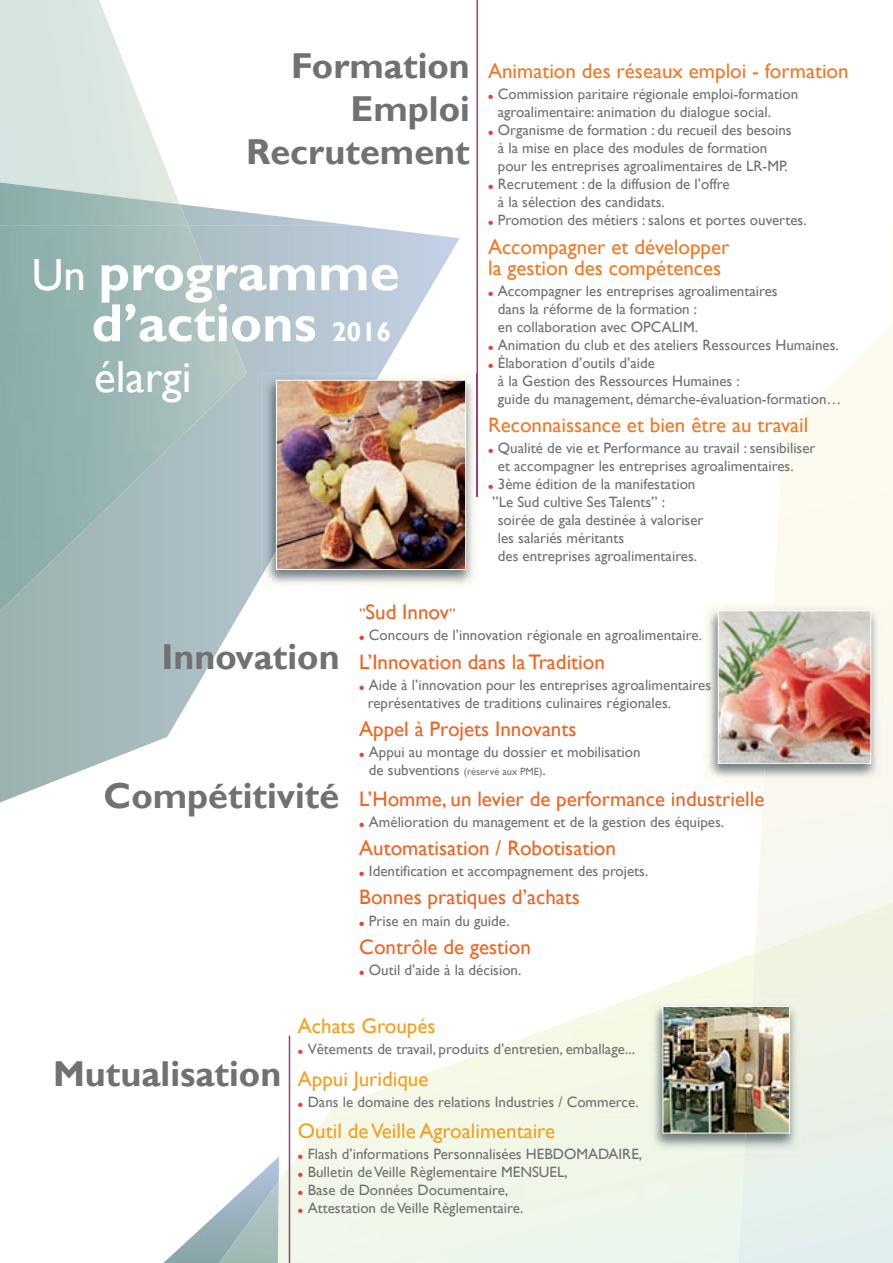
<style>
.page{position:relative;width:893px;height:1263px;background:#fff}
.page>*{position:absolute;margin:0;border:0;box-sizing:border-box;transform-origin:0 0}
.t1{font:700 54px/51px "Gill Sans";color:#fff;text-align:right}
.t2{font:45px "Gill Sans";color:#fff}
.t3{font:700 36px/43.2px "Gill Sans";color:#707172;text-align:right}
.t4{font:21px "Gill Sans";color:#f26221}
.t5{font:21px/21px "Gill Sans";color:#f47721}
.t6{font:21px "Gill Sans";color:#f89e1c}
.t7{font:15px/18px "Gill Sans";color:#707172}
.t8{font:10.5px "Gill Sans";color:#707172}
.s1{font-weight:700;color:#e73e38}
.s2{font-weight:400;font-size:45px}
.s3{font-size:27px}
.s4{font-size:15px}
</style>
<div class="page">
<img style="left:188px;top:205px;width:169px;height:21px">
<img style="left:0;top:226px;width:460px;height:576px">
<hr style="left:476px;top:0;width:2px;height:496px;background:#954278">
<img style="left:262px;top:373px;width:216px;height:216px">
<img style="left:262px;top:373px;width:118px;height:202px">
<img style="left:476px;top:373px;width:2px;height:123px">
<img style="left:278px;top:382px;width:186px;height:186px">
<div style="left:276px;top:380px;width:190px;height:190px;border:1px solid #fff"></div>
<img style="left:704px;top:603px;width:60px;height:180px">
<img style="left:764px;top:603px;width:119px;height:180px">
<img style="left:720px;top:612px;width:149px;height:150px">
<div style="left:718px;top:610px;width:153px;height:154px;border:1px solid #fff"></div>
<img style="left:163px;top:1157px;width:115px;height:106px">
<img style="left:0;top:181px;width:188px;height:45px">
<img style="left:0;top:226px;width:247px;height:385px">
<img style="left:219px;top:1181px;width:60px;height:82px">
<hr style="left:289px;top:1035px;width:1px;height:228px;background:#954278">
<img style="left:649px;top:999px;width:95px;height:153px">
<img style="left:744px;top:999px;width:58px;height:153px">
<img style="left:665px;top:1008px;width:123px;height:123px">
<div style="left:663px;top:1006px;width:127px;height:127px;border:1px solid #fff"></div>
<h3 class="t3" style="left:246px;top:44px;width:225px">Formation<br>Emploi<br>Recrutement</h3>
<h3 class="t5" style="left:488px;top:60px;width:362px">Animation des réseaux emploi - formation</h3>
<p class="t7" style="left:498px;top:85px;width:302px;text-indent:-10px"><span class="s1">•</span> Commission paritaire régionale emploi-formation agroalimentaire: animation du dialogue social.</p>
<p class="t7" style="left:498px;top:121px;width:295px;text-indent:-10px"><span class="s1">•</span> Organisme de formation : du recueil des besoins à la mise en place des modules de formation pour les entreprises agroalimentaires de LR-MP.</p>
<p class="t7" style="left:498px;top:175px;width:233px;text-indent:-10px"><span class="s1">•</span> Recrutement : de la diffusion de l’offre à la sélection des candidats.</p>
<p class="t7" style="left:488px;top:211px;width:320px"><span class="s1">•</span> Promotion des métiers : salons et portes ouvertes.</p>
<h3 class="t5" style="left:488px;top:236px;width:243px">Accompagner et développer la gestion des compétences</h3>
<p class="t7" style="left:498px;top:281px;width:281px;text-indent:-10px"><span class="s1">•</span> Accompagner les entreprises agroalimentaires dans la réforme de la formation :<br>en collaboration avec OPCALIM.</p>
<p class="t7" style="left:488px;top:335px;width:352px"><span class="s1">•</span> Animation du club et des ateliers Ressources Humaines.</p>
<p class="t7" style="left:498px;top:353px;width:345px;text-indent:-10px"><span class="s1">•</span> Élaboration d’outils d’aide<br>à la Gestion des Ressources Humaines :<br>guide du management, démarche-évaluation-formation…</p>
<h3 class="t5" style="left:488px;top:414px;width:322px">Reconnaissance et bien être au travail</h3>
<p class="t7" style="left:498px;top:439px;width:319px;text-indent:-10px"><span class="s1">•</span> Qualité de vie et Performance au travail : sensibiliser et accompagner les entreprises agroalimentaires.</p>
<p class="t7" style="left:488px;top:475px;width:209px"><span class="s1">•</span> 3ème édition de la manifestation</p>
<p class="t7" style="left:492px;top:493px;width:174px">”Le Sud cultive Ses Talents” :</p>
<p class="t7" style="left:498px;top:511px;width:207px">soirée de gala destinée à valoriser</p>
<p class="t7" style="left:498px;top:529px;width:128px">les salariés méritants</p>
<p class="t7" style="left:498px;top:547px;width:201px">des entreprises agroalimentaires.</p>
<h1 class="t1" style="left:32px;top:246px;width:369px"><span class="s2">Un</span> programme d’actions <span class="s3">2016</span></h1>
<h2 class="t2" style="left:94px;top:350px;width:99px">élargi</h2>
<h3 class="t3" style="left:162px;top:634px;width:180px">Innovation</h3>
<h3 class="t3" style="left:104px;top:774px;width:237px">Compétitivité</h3>
<h3 class="t4" style="left:359px;top:600px;width:98px"><span class="s4">”</span>Sud Innov<span class="s4">”</span></h3>
<p class="t7" style="left:359px;top:626px;width:345px"><span class="s1">•</span> Concours de l’innovation régionale en agroalimentaire.</p>
<h3 class="t4" style="left:359px;top:649px;width:247px">L’Innovation dans la Tradition</h3>
<p class="t7" style="left:368px;top:675px;width:345px;text-indent:-9px"><span class="s1">•</span> Aide à l’innovation pour les entreprises agroalimentaires représentatives de traditions culinaires régionales.</p>
<h3 class="t4" style="left:359px;top:716px;width:219px">Appel à Projets Innovants</h3>
<p class="t7" style="left:359px;top:743px;width:283px"><span class="s1">•</span> Appui au montage du dossier et mobilisation</p>
<p class="t8" style="left:369px;top:765px;width:178px"><span class="s4">de subventions</span> (réservé aux PME)<span class="s4">.</span></p>
<h3 class="t4" style="left:359px;top:786px;width:407px">L’Homme, un levier de performance industrielle</h3>
<p class="t7" style="left:359px;top:813px;width:366px"><span class="s1">•</span> Amélioration du management et de la gestion des équipes.</p>
<h3 class="t4" style="left:359px;top:836px;width:258px">Automatisation / Robotisation</h3>
<p class="t7" style="left:359px;top:862px;width:291px"><span class="s1">•</span> Identification et accompagnement des projets.</p>
<h3 class="t4" style="left:359px;top:885px;width:222px">Bonnes pratiques d’achats</h3>
<p class="t7" style="left:359px;top:911px;width:152px"><span class="s1">•</span> Prise en main du guide.</p>
<h3 class="t4" style="left:359px;top:934px;width:173px">Contrôle de gestion</h3>
<p class="t7" style="left:359px;top:960px;width:164px"><span class="s1">•</span> Outil d’aide à la décision.</p>
<h3 class="t3" style="left:53px;top:1052px;width:230px">Mutualisation</h3>
<h3 class="t6" style="left:298px;top:1014px;width:139px">Achats Groupés</h3>
<p class="t7" style="left:298px;top:1040px;width:339px"><span class="s1">•</span> Vêtements de travail, produits d’entretien, emballage...</p>
<h3 class="t6" style="left:298px;top:1066px;width:132px">Appui Juridique</h3>
<p class="t7" style="left:298px;top:1092px;width:342px"><span class="s1">•</span> Dans le domaine des relations Industries / Commerce.</p>
<h3 class="t6" style="left:298px;top:1118px;width:259px">Outil de Veille Agroalimentaire</h3>
<p class="t7" style="left:298px;top:1144px;width:346px"><span class="s1">•</span> Flash d’informations Personnalisées HEBDOMADAIRE,</p>
<p class="t7" style="left:298px;top:1162px;width:271px"><span class="s1">•</span> Bulletin de Veille Règlementaire MENSUEL,</p>
<p class="t7" style="left:298px;top:1180px;width:212px"><span class="s1">•</span> Base de Données Documentaire,</p>
<p class="t7" style="left:298px;top:1198px;width:227px"><span class="s1">•</span> Attestation de Veille Règlementaire.</p>
</div>
